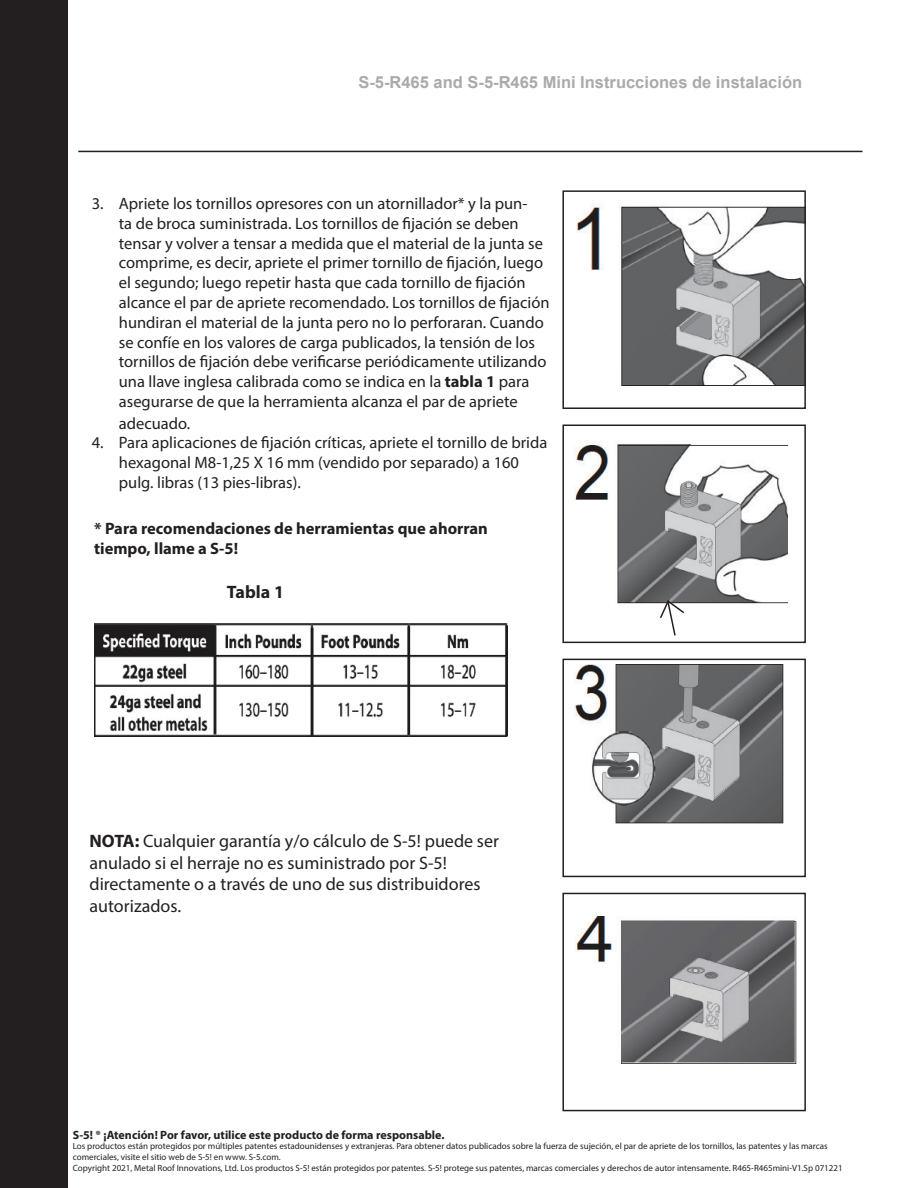
<style>
.page{position:relative;width:918px;height:1188px;background:#fff}
.page>*{position:absolute;margin:0;border:0;box-sizing:border-box;transform-origin:0 0}
.t1{font:18px/21.6px "Myriad Pro";color:#231f20}
.t2{font:700 18px "Myriad Pro";color:#231f20}
.t3{font:16.5px/19.8px "Myriad Pro";color:#231f20}
.t4{font:700 16.5px/19.8px "Myriad Pro";color:#231f20}
.t5{font:700 16.5px "Arial";color:#a8abac}
.t6{font:700 12px "Myriad Pro";color:#231f20}
.t7{font:9px/10.8px "Myriad Pro";color:#231f20}
.s1{font-weight:700}
</style>
<div class="page">
<div style="left:0;top:0;width:68px;height:1188px;background:#231f20"></div>
<hr style="left:78px;top:151px;width:784px;height:1px;background:#231f20">
<img style="left:576px;top:203px;width:227px;height:182px">
<div style="left:562px;top:190px;width:244px;height:219px;border:2px solid #231f20"></div>
<img style="left:574px;top:664px;width:209px;height:160px">
<div style="left:562px;top:659px;width:244px;height:218px;border:2px solid #231f20"></div>
<img style="left:575px;top:441px;width:213px;height:163px">
<div style="left:562px;top:425px;width:244px;height:218px;border:2px solid #231f20"></div>
<svg style="left:659px;top:598px;width:27px;height:38px"></svg>
<img style="left:94px;top:624px;width:414px;height:112px">
<img style="left:576px;top:917px;width:220px;height:146px">
<div style="left:562px;top:893px;width:244px;height:218px;border:2px solid #231f20"></div>
<p class="t5" style="left:358px;top:71px;width:445px">S-5-R465 and S-5-R465 Mini Instrucciones de instalación</p>
<p class="t3" style="left:119px;top:193px;width:432px;text-indent:-27px">3. Apriete los tornillos opresores con un atornillador* y la pun-<br>ta de broca suministrada. Los tornillos de fijación se deben tensar y volver a tensar a medida que el material de la junta se comprime, es decir, apriete el primer tornillo de fijación, luego el segundo; luego repetir hasta que cada tornillo de fijación alcance el par de apriete recomendado. Los tornillos de fijación hundiran el material de la junta pero no lo perforaran. Cuando se confíe en los valores de carga publicados, la tensión de los tornillos de fijación debe verificarse periódicamente utilizando una llave inglesa calibrada como se indica en la <span class="s1">tabla 1</span> para asegurarse de que la herramienta alcanza el par de apriete</p>
<p class="t3" style="left:119px;top:413px;width:73px">adecuado.</p>
<p class="t3" style="left:119px;top:433px;width:430px;text-indent:-27px">4. Para aplicaciones de fijación críticas, apriete el tornillo de brida hexagonal M8-1,25 X 16 mm (vendido por separado) a 160 pulg. libras (13 pies-libras).</p>
<p class="t4" style="left:94px;top:518px;width:395px">* Para recomendaciones de herramientas que ahorran tiempo, llame a S-5!</p>
<p class="t2" style="left:227px;top:580px;width:59px">Tabla 1</p>
<p class="t1" style="left:90px;top:830px;width:411px"><span class="s1">NOTA:</span> Cualquier garantía y/o cálculo de S-5! puede ser anulado si el herraje no es suministrado por S-5! directamente o a través de uno de sus distribuidores autorizados.</p>
<p class="t6" style="left:73px;top:1127px;width:373px">S-5! ® ¡Atención! Por favor, utilice este producto de forma responsable.</p>
<p class="t7" style="left:73px;top:1141px;width:772px">Los productos están protegidos por múltiples patentes estadounidenses y extranjeras. Para obtener datos publicados sobre la fuerza de sujeción, el par de apriete de los tornillos, las patentes y las marcas comerciales, visite el sitio web de S-5! en www. S-5.com.<br>Copyright 2021, Metal Roof Innovations, Ltd. Los productos S-5! están protegidos por patentes. S-5! protege sus patentes, marcas comerciales y derechos de autor intensamente. R465-R465mini-V1.Sp 071221</p>
</div>
